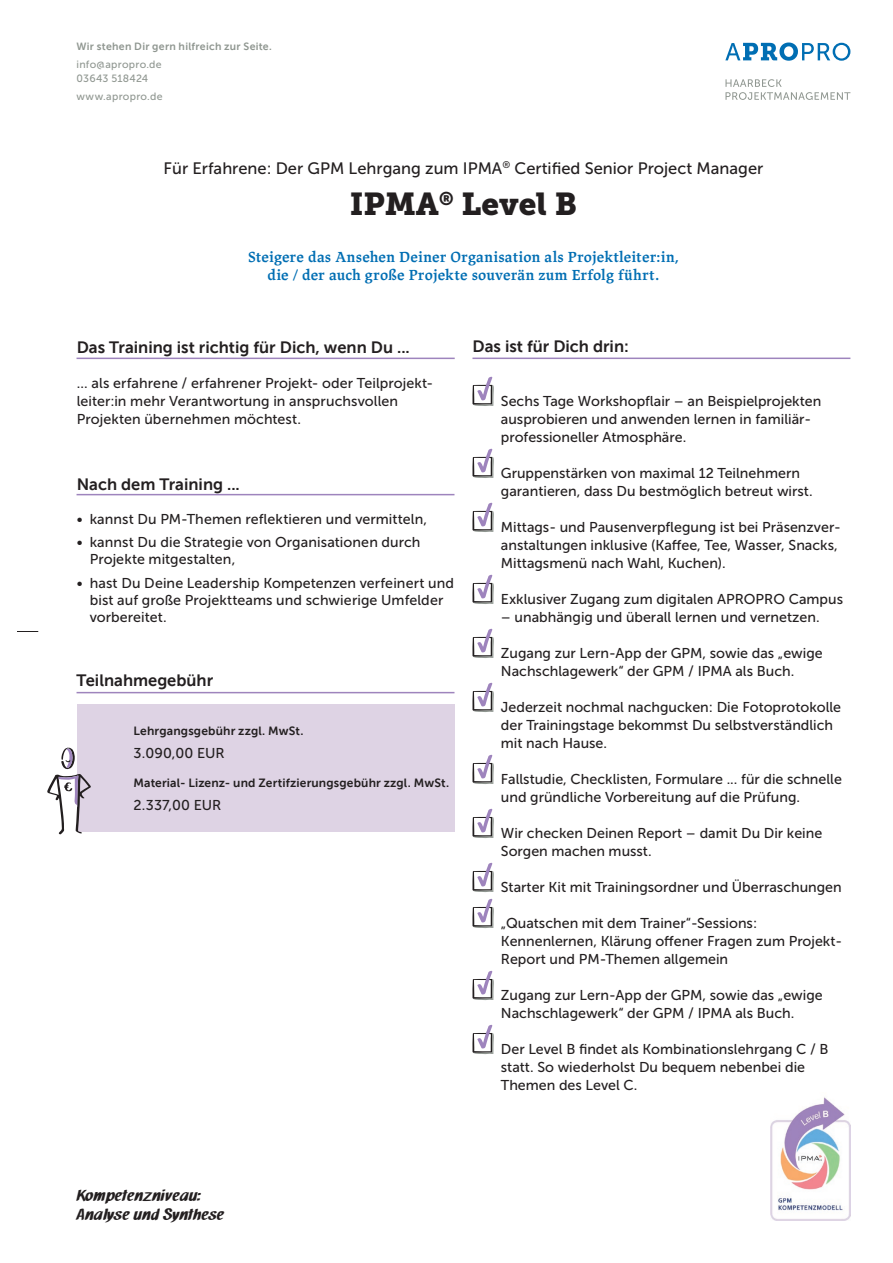
<style>
.page{position:relative;width:893px;height:1263px;background:#fff}
.page>*{position:absolute;margin:0;border:0;box-sizing:border-box;transform-origin:0 0}
.t1{font:31.5px "Museo Slab 900";color:#231f20}
.t2{font:16.5px "Museo Sans 700";color:#231f20}
.t3{font:16.5px "Museo Sans 500";color:#231f20}
.t4{font:16.5px/19.8px "Neuland Font 2017";color:#231f20}
.t5{font:600 15px/18px "Lapture";letter-spacing:.005em;color:#006eb3;text-align:center}
.t6{font:14.25px/18px "Museo Sans 500";color:#231f20}
.t7{font:12px "Museo Sans 700";letter-spacing:.015em;color:#231f20}
.t8{font:10.5px/13.5px "Museo Sans 500";letter-spacing:.025em;color:#909791}
.t9{font:10.5px "Museo Sans 700";letter-spacing:.025em;color:#909791}
</style>
<div class="page">
<svg style="left:17px;top:631px;width:21px;height:1px"></svg>
<svg style="left:725px;top:79px;width:125px;height:21px"></svg>
<svg style="left:725px;top:43px;width:125px;height:18px"></svg>
<svg style="left:472px;top:377px;width:22px;height:29px"></svg>
<svg style="left:472px;top:449px;width:22px;height:29px"></svg>
<svg style="left:472px;top:503px;width:22px;height:29px"></svg>
<svg style="left:472px;top:575px;width:22px;height:29px"></svg>
<svg style="left:472px;top:629px;width:22px;height:29px"></svg>
<svg style="left:472px;top:683px;width:22px;height:29px"></svg>
<svg style="left:472px;top:755px;width:22px;height:29px"></svg>
<svg style="left:472px;top:809px;width:22px;height:29px"></svg>
<svg style="left:472px;top:863px;width:22px;height:29px"></svg>
<svg style="left:472px;top:899px;width:22px;height:29px"></svg>
<svg style="left:472px;top:971px;width:22px;height:29px"></svg>
<svg style="left:472px;top:1025px;width:22px;height:29px"></svg>
<hr style="left:77px;top:358px;width:378px;height:1px;background:#9e84bd">
<hr style="left:472px;top:358px;width:378px;height:1px;background:#9e84bd">
<hr style="left:77px;top:494px;width:377px;height:1px;background:#9e84bd">
<hr style="left:77px;top:692px;width:377px;height:1px;background:#9e84bd">
<div style="left:77px;top:704px;width:377px;height:128px;background:#ded3e4"></div>
<svg style="left:47px;top:747px;width:44px;height:88px"></svg>
<img style="left:771px;top:1097px;width:79px;height:123px">
<p class="t9" style="left:77px;top:41px;width:197px">Wir stehen Dir gern hilfreich zur Seite.</p>
<p class="t8" style="left:77px;top:58px;width:87px">info@apropro.de<br>03643 518424</p>
<p class="t8" style="left:77px;top:90px;width:88px">www.apropro.de</p>
<p class="t3" style="left:164px;top:159px;width:601px">Für Erfahrene: Der GPM Lehrgang zum IPMA<sup>®</sup> Certified Senior Project Manager</p>
<h1 class="t1" style="left:350px;top:186px;width:229px">IPMA<sup>®</sup> Level B</h1>
<p class="t5" style="left:248px;top:248px;width:432px">Steigere das Ansehen Deiner Organisation als Projektleiter:in, die / der auch große Projekte souverän zum Erfolg führt.</p>
<p class="t2" style="left:77px;top:338px;width:335px">Das Training ist richtig für Dich, wenn Du ...</p>
<p class="t6" style="left:77px;top:374px;width:358px">... als erfahrene / erfahrener Projekt- oder Teilprojekt&shy;leiter:in mehr Verantwortung in anspruchsvollen<br>Projekten übernehmen möchtest.</p>
<p class="t2" style="left:77px;top:475px;width:165px">Nach dem Training ...</p>
<p class="t6" style="left:77px;top:510px;width:352px">• kannst Du PM-Themen reflektieren und vermitteln,</p>
<p class="t6" style="left:90px;top:534px;width:332px;line-height:17.1px;text-indent:-13px">• kannst Du die Strategie von Organisationen durch<br>Projekte mitgestalten,</p>
<p class="t6" style="left:90px;top:574px;width:366px;line-height:17.1px;text-indent:-13px">• hast Du Deine Leadership Kompetenzen verfeinert und bist auf große Projektteams und schwierige Umfelder vorbereitet.</p>
<p class="t2" style="left:77px;top:671px;width:138px">Teilnahmegebühr</p>
<p class="t7" style="left:134px;top:724px;width:172px">Lehrgangsgebühr zzgl. MwSt.</p>
<p class="t6" style="left:134px;top:744px;width:93px">3.090,00 EUR</p>
<p class="t7" style="left:134px;top:776px;width:317px">Material- Lizenz- und Zertifzierungsgebühr zzgl. MwSt.</p>
<p class="t6" style="left:134px;top:796px;width:89px">2.337,00 EUR</p>
<p class="t2" style="left:472px;top:337px;width:158px">Das ist für Dich drin:</p>
<p class="t6" style="left:501px;top:392px;width:322px">Sechs Tage Workshopflair – an Beispielprojekten ausprobieren und anwenden lernen in familiär&shy;professioneller Atmosphäre.</p>
<p class="t6" style="left:501px;top:464px;width:313px">Gruppenstärken von maximal 12 Teilnehmern garantieren, dass Du bestmöglich betreut wirst.</p>
<p class="t6" style="left:501px;top:518px;width:342px">Mittags- und Pausenverpflegung ist bei Präsenzver&shy;anstaltungen inklusive (Kaffee, Tee, Wasser, Snacks,<br>Mittagsmenü nach Wahl, Kuchen).</p>
<p class="t6" style="left:501px;top:590px;width:344px">Exklusiver Zugang zum digitalen APROPRO Campus</p>
<p class="t6" style="left:501px;top:608px;width:320px">– unabhängig und überall lernen und vernetzen.</p>
<p class="t6" style="left:501px;top:644px;width:323px">Zugang zur Lern-App der GPM, sowie das „ewige<br>Nachschlagewerk“ der GPM / IPMA als Buch.</p>
<p class="t6" style="left:501px;top:698px;width:342px">Jederzeit nochmal nachgucken: Die Fotoprotokolle der Trainingstage bekommst Du selbstverständlich mit nach Hause.</p>
<p class="t6" style="left:501px;top:770px;width:343px">Fallstudie, Checklisten, Formulare ... für die schnelle und gründliche Vorbereitung auf die Prüfung.</p>
<p class="t6" style="left:501px;top:824px;width:323px">Wir checken Deinen Report – damit Du Dir keine<br>Sorgen machen musst.</p>
<p class="t6" style="left:501px;top:878px;width:342px">Starter Kit mit Trainingsordner und Überraschungen</p>
<p class="t6" style="left:501px;top:914px;width:343px">„Quatschen mit dem Trainer“-Sessions:<br>Kennenlernen, Klärung offener Fragen zum Projekt-<br>Report und PM-Themen allgemein</p>
<p class="t6" style="left:501px;top:986px;width:323px">Zugang zur Lern-App der GPM, sowie das „ewige<br>Nachschlagewerk“ der GPM / IPMA als Buch.</p>
<p class="t6" style="left:501px;top:1040px;width:329px">Der Level B findet als Kombinationslehrgang C / B statt. So wiederholst Du bequem nebenbei die<br>Themen des Level C.</p>
<p class="t4" style="left:77px;top:1186px;width:149px">Kompetenzniveau:<br>Analyse und Synthese</p>
</div>
